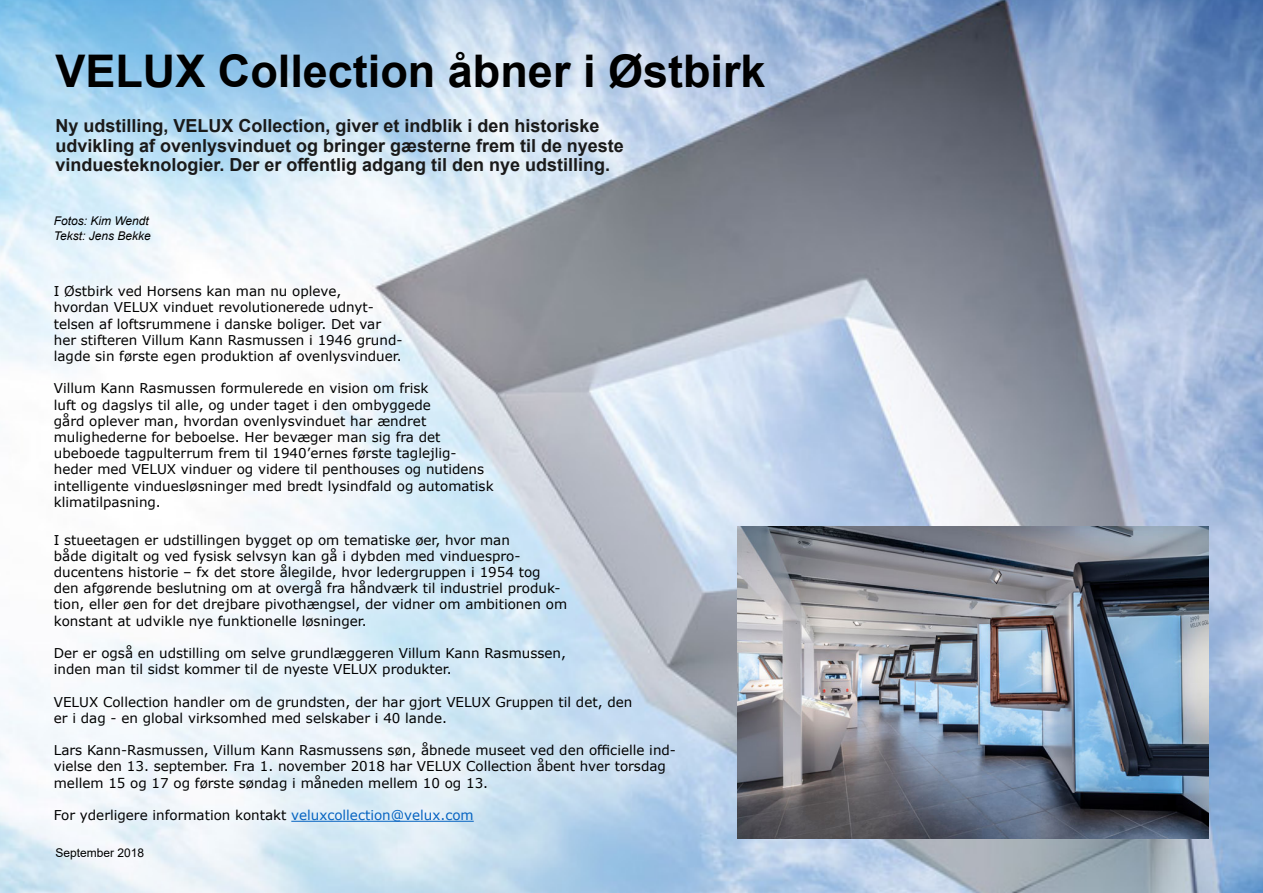
<style>
.page{position:relative;width:1263px;height:893px;background:#fff}
.page>*{position:absolute;margin:0;border:0;box-sizing:border-box;transform-origin:0 0}
.t1{font:700 45px "Arial";color:#000}
.Subtitle{font:700 18px/19.4px "Arial";color:#1a1a1a}
.Brodtekst{font:13.5px/16.2px "Verdana";color:#000}
.Credentials{font:italic 12px/14.4px "Arial";color:#000}
.Brodtekst-2{font:12px "Arial";color:#000}
.s1{color:#0563c1}
</style>
<div class="page">
<img style="left:0;top:0;width:1263px;height:893px">
<hr style="left:291px;top:821px;width:183px;height:1px;background:#0563c1">
<img style="left:737px;top:526px;width:472px;height:313px">
<p class="t1" style="left:55px;top:39px;width:712px">VELUX Collection åbner i Østbirk</p>
<p class="Subtitle" style="left:55px;top:117px;width:570px">Ny udstilling, VELUX Collection, giver et indblik i den historiske udvikling af ovenlysvinduet og bringer gæsterne frem til de nyeste vinduesteknologier. Der er offentlig adgang til den nye udstilling.</p>
<p class="Credentials" style="left:54px;top:214px;width:98px">Fotos: Kim Wendt<br>Tekst: Jens Bekke</p>
<p class="Brodtekst" style="left:54px;top:283px;width:289px">I Østbirk ved Horsens kan man nu opleve,</p>
<p class="Brodtekst" style="left:54px;top:299px;width:321px">hvordan VELUX vinduet revolutionerede udnyt-</p>
<p class="Brodtekst" style="left:54px;top:315px;width:329px">telsen af loftsrummene i danske boliger. Det var</p>
<p class="Brodtekst" style="left:54px;top:332px;width:350px">her stifteren Villum Kann Rasmussen i 1946 grund-</p>
<p class="Brodtekst" style="left:54px;top:348px;width:349px">lagde sin første egen produktion af ovenlysvinduer.</p>
<p class="Brodtekst" style="left:54px;top:380px;width:376px">Villum Kann Rasmussen formulerede en vision om frisk</p>
<p class="Brodtekst" style="left:54px;top:396px;width:379px">luft og dagslys til alle, og under taget i den ombyggede</p>
<p class="Brodtekst" style="left:54px;top:413px;width:374px">gård oplever man, hvordan ovenlysvinduet har ændret</p>
<p class="Brodtekst" style="left:54px;top:429px;width:388px">mulighederne for beboelse. Her bevæger man sig fra det</p>
<p class="Brodtekst" style="left:54px;top:445px;width:404px">ubeboede tagpulterrum frem til 1940’ernes første taglejlig-</p>
<p class="Brodtekst" style="left:54px;top:461px;width:432px">heder med VELUX vinduer og videre til penthouses og nutidens</p>
<p class="Brodtekst" style="left:54px;top:477px;width:441px">intelligente vinduesløsninger med bredt lysindfald og automatisk</p>
<p class="Brodtekst" style="left:54px;top:494px;width:109px">klimatilpasning.</p>
<p class="Brodtekst" style="left:54px;top:531px;width:458px">I stueetagen er udstillingen bygget op om tematiske øer, hvor man</p>
<p class="Brodtekst" style="left:54px;top:548px;width:468px">både digitalt og ved fysisk selvsyn kan gå i dybden med vinduespro-</p>
<p class="Brodtekst" style="left:54px;top:564px;width:488px">ducentens historie – fx det store ålegilde, hvor ledergruppen i 1954 tog</p>
<p class="Brodtekst" style="left:54px;top:580px;width:508px">den afgørende beslutning om at overgå fra håndværk til industriel produk-</p>
<p class="Brodtekst" style="left:54px;top:596px;width:515px">tion, eller øen for det drejbare pivothængsel, der vidner om ambitionen om</p>
<p class="Brodtekst" style="left:54px;top:612px;width:314px">konstant at udvikle nye funktionelle løsninger.</p>
<p class="Brodtekst" style="left:54px;top:645px;width:514px">Der er også en udstilling om selve grundlæggeren Villum Kann Rasmussen,</p>
<p class="Brodtekst" style="left:54px;top:661px;width:399px">inden man til sidst kommer til de nyeste VELUX produkter.</p>
<p class="Brodtekst" style="left:54px;top:693px;width:580px">VELUX Collection handler om de grundsten, der har gjort VELUX Gruppen til det, den</p>
<p class="Brodtekst" style="left:54px;top:710px;width:395px">er i dag - en global virksomhed med selskaber i 40 lande.</p>
<p class="Brodtekst" style="left:54px;top:742px;width:624px">Lars Kann-Rasmussen, Villum Kann Rasmussens søn, åbnede museet ved den officielle ind&shy;vielse den 13. september. Fra 1. november 2018 har VELUX Collection åbent hver torsdag mellem 15 og 17 og første søndag i måneden mellem 10 og 13.</p>
<p class="Brodtekst" style="left:54px;top:807px;width:421px">For yderligere information kontakt <span class="s1">veluxcollection@velux.com</span></p>
<p class="Brodtekst-2" style="left:55px;top:845px;width:90px">September 2018</p>
</div>
